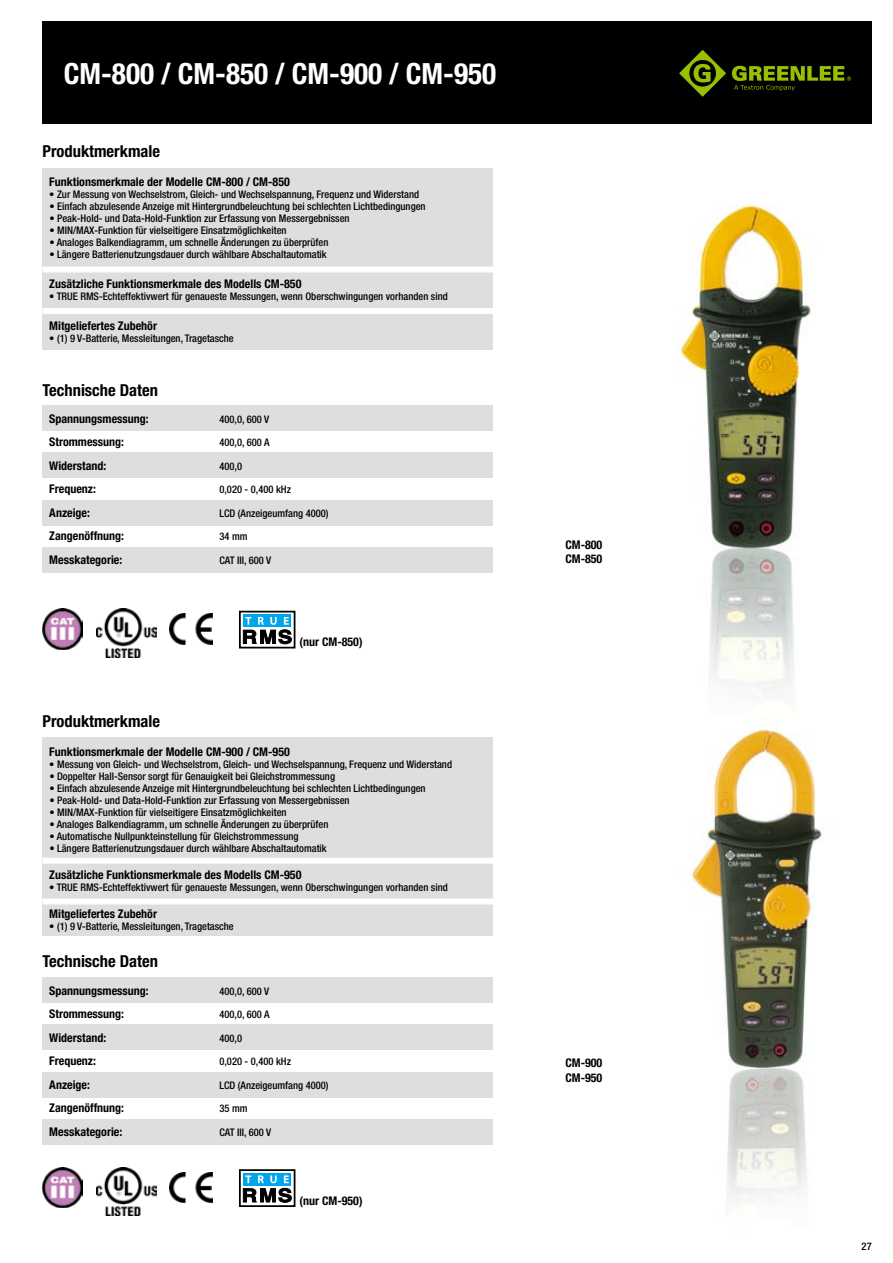
<style>
.page{position:relative;width:893px;height:1263px;background:#fff}
.page>*{position:absolute;margin:0;border:0;box-sizing:border-box;transform-origin:0 0}
.t1{font:700 condensed 29.25px "Helvetica Neue LT";color:#fff}
.t2{font:700 condensed 16.5px "Helvetica Neue LT";color:#000}
.t3{font:700 condensed 12px/14.9px "Helvetica Neue LT";color:#000}
.t4{font:500 condensed 10.5px "Helvetica Neue LT";color:#000}
</style>
<div class="page">
<div style="left:43px;top:547px;width:450px;height:26px;background:#dcdee0"></div>
<div style="left:43px;top:168px;width:450px;height:181px;background:#dcdee0"></div>
<img style="left:43px;top:609px;width:40px;height:40px">
<img style="left:97px;top:609px;width:59px;height:48px">
<img style="left:169px;top:614px;width:43px;height:30px">
<div style="left:243px;top:614px;width:48px;height:13px;background:#00a6eb"></div>
<svg style="left:243px;top:617px;width:49px;height:28px"></svg>
<div style="left:239px;top:611px;width:56px;height:37px;border:2px solid #000"></div>
<div style="left:43px;top:308px;width:458px;height:6px;background:#fff"></div>
<div style="left:43px;top:266px;width:458px;height:6px;background:#fff"></div>
<div style="left:43px;top:500px;width:450px;height:26px;background:#dcdee0"></div>
<div style="left:43px;top:452px;width:450px;height:26px;background:#dcdee0"></div>
<div style="left:43px;top:405px;width:450px;height:26px;background:#dcdee0"></div>
<img style="left:680px;top:204px;width:131px;height:483px">
<div style="left:43px;top:21px;width:829px;height:102px;background:#000"></div>
<div style="left:43px;top:1119px;width:450px;height:25px;background:#dcdee0"></div>
<div style="left:43px;top:737px;width:450px;height:199px;background:#dcdee0"></div>
<img style="left:43px;top:1167px;width:40px;height:40px">
<img style="left:97px;top:1167px;width:59px;height:48px">
<img style="left:169px;top:1172px;width:43px;height:30px">
<div style="left:243px;top:1173px;width:48px;height:12px;background:#00a6eb"></div>
<svg style="left:243px;top:1175px;width:49px;height:28px"></svg>
<div style="left:239px;top:1169px;width:56px;height:38px;border:2px solid #000"></div>
<div style="left:43px;top:898px;width:458px;height:6px;background:#fff"></div>
<div style="left:43px;top:858px;width:458px;height:6px;background:#fff"></div>
<div style="left:43px;top:1072px;width:450px;height:25px;background:#dcdee0"></div>
<div style="left:43px;top:1024px;width:450px;height:26px;background:#dcdee0"></div>
<div style="left:43px;top:977px;width:450px;height:26px;background:#dcdee0"></div>
<img style="left:691px;top:729px;width:131px;height:482px">
<svg style="left:679px;top:50px;width:47px;height:47px"></svg>
<svg style="left:732px;top:66px;width:119px;height:25px"></svg>
<h1 class="t1" style="left:64px;top:56px;width:434px">CM-800 / CM-850 / CM-900 / CM-950</h1>
<h2 class="t2" style="left:43px;top:142px;width:119px">Produktmerkmale</h2>
<p class="t3" style="left:49px;top:175px;width:242px">Funktionsmerkmale der Modelle CM-800 / CM-850</p>
<p class="t4" style="left:49px;top:188px;width:371px">• Zur Messung von Wechselstrom, Gleich- und Wechselspannung, Frequenz und Widerstand</p>
<p class="t4" style="left:49px;top:200px;width:378px">• Einfach abzulesende Anzeige mit Hintergrundbeleuchtung bei schlechten Lichtbedingungen</p>
<p class="t4" style="left:49px;top:212px;width:302px">• Peak-Hold- und Data-Hold-Funktion zur Erfassung von Messergebnissen</p>
<p class="t4" style="left:49px;top:224px;width:239px">• MIN/MAX-Funktion für vielseitigere Einsatzmöglichkeiten</p>
<p class="t4" style="left:49px;top:236px;width:281px">• Analoges Balkendiagramm, um schnelle Änderungen zu überprüfen</p>
<p class="t4" style="left:49px;top:248px;width:279px">• Längere Batterienutzungsdauer durch wählbare Abschaltautomatik</p>
<p class="t3" style="left:49px;top:276px;width:254px">Zusätzliche Funktionsmerkmale des Modells CM-850</p>
<p class="t4" style="left:49px;top:290px;width:400px">• TRUE RMS-Echteffektivwert für genaueste Messungen, wenn Oberschwingungen vorhanden sind</p>
<p class="t3" style="left:49px;top:318px;width:109px">Mitgeliefertes Zubehör</p>
<p class="t4" style="left:49px;top:332px;width:186px">• (1 ) 9 V-Batterie, Messleitungen, Tragetasche</p>
<h2 class="t2" style="left:43px;top:380px;width:117px">Technische Daten</h2>
<p class="t3" style="left:49px;top:411px;width:101px">Spannungsmessung:</p>
<p class="t4" style="left:219px;top:413px;width:51px">400,0, 600 V</p>
<p class="t3" style="left:49px;top:435px;width:76px">Strommessung:</p>
<p class="t4" style="left:219px;top:436px;width:52px">400,0, 600 A</p>
<p class="t3" style="left:49px;top:458px;width:59px">Widerstand:</p>
<p class="t4" style="left:219px;top:460px;width:24px">400,0</p>
<p class="t3" style="left:49px;top:482px;width:48px">Frequenz:</p>
<p class="t4" style="left:219px;top:483px;width:73px">0,020 - 0,400 kHz</p>
<p class="t3" style="left:49px;top:505px;width:42px">Anzeige:</p>
<p class="t4" style="left:219px;top:507px;width:111px">LCD (Anzeigeumfang 4000)</p>
<p class="t3" style="left:49px;top:529px;width:76px">Zangenöffnung:</p>
<p class="t4" style="left:219px;top:530px;width:30px">34 mm</p>
<p class="t3" style="left:49px;top:552px;width:75px">Messkategorie:</p>
<p class="t4" style="left:219px;top:554px;width:53px">CAT III, 600 V</p>
<p class="t3" style="left:300px;top:634px;width:65px">(nur CM-850)</p>
<h2 class="t2" style="left:43px;top:711px;width:119px">Produktmerkmale</h2>
<p class="t3" style="left:49px;top:744px;width:242px">Funktionsmerkmale der Modelle CM-900 / CM-950</p>
<p class="t4" style="left:49px;top:757px;width:404px">• Messung von Gleich- und Wechselstrom, Gleich- und Wechselspannung, Frequenz und Widerstand</p>
<p class="t4" style="left:49px;top:769px;width:287px">• Doppelter Hall-Sensor sorgt für Genauigkeit bei Gleichstrommessung</p>
<p class="t4" style="left:49px;top:781px;width:378px">• Einfach abzulesende Anzeige mit Hintergrundbeleuchtung bei schlechten Lichtbedingungen</p>
<p class="t4" style="left:49px;top:793px;width:302px">• Peak-Hold- und Data-Hold-Funktion zur Erfassung von Messergebnissen</p>
<p class="t4" style="left:49px;top:805px;width:239px">• MIN/MAX-Funktion für vielseitigere Einsatzmöglichkeiten</p>
<p class="t4" style="left:49px;top:817px;width:281px">• Analoges Balkendiagramm, um schnelle Änderungen zu überprüfen</p>
<p class="t4" style="left:49px;top:829px;width:251px">• Automatische Nullpunkteinstellung für Gleichstrommessung</p>
<p class="t4" style="left:49px;top:841px;width:279px">• Längere Batterienutzungsdauer durch wählbare Abschaltautomatik</p>
<p class="t3" style="left:49px;top:867px;width:254px">Zusätzliche Funktionsmerkmale des Modells CM-950</p>
<p class="t4" style="left:49px;top:881px;width:400px">• TRUE RMS-Echteffektivwert für genaueste Messungen, wenn Oberschwingungen vorhanden sind</p>
<p class="t3" style="left:49px;top:906px;width:109px">Mitgeliefertes Zubehör</p>
<p class="t4" style="left:49px;top:920px;width:186px">• (1 ) 9 V-Batterie, Messleitungen, Tragetasche</p>
<h2 class="t2" style="left:43px;top:951px;width:117px">Technische Daten</h2>
<p class="t3" style="left:49px;top:983px;width:101px">Spannungsmessung:</p>
<p class="t4" style="left:219px;top:985px;width:51px">400,0, 600 V</p>
<p class="t3" style="left:49px;top:1006px;width:76px">Strommessung:</p>
<p class="t4" style="left:219px;top:1008px;width:52px">400,0, 600 A</p>
<p class="t3" style="left:49px;top:1030px;width:59px">Widerstand:</p>
<p class="t4" style="left:219px;top:1032px;width:24px">400,0</p>
<p class="t3" style="left:49px;top:1053px;width:48px">Frequenz:</p>
<p class="t4" style="left:219px;top:1055px;width:73px">0,020 - 0,400 kHz</p>
<p class="t3" style="left:49px;top:1077px;width:42px">Anzeige:</p>
<p class="t4" style="left:219px;top:1079px;width:111px">LCD (Anzeigeumfang 4000)</p>
<p class="t3" style="left:49px;top:1100px;width:76px">Zangenöffnung:</p>
<p class="t4" style="left:219px;top:1102px;width:30px">35 mm</p>
<p class="t3" style="left:49px;top:1124px;width:75px">Messkategorie:</p>
<p class="t4" style="left:219px;top:1126px;width:53px">CAT III, 600 V</p>
<p class="t3" style="left:300px;top:1193px;width:65px">(nur CM-950)</p>
<p class="t3" style="left:565px;top:537px;width:39px">CM-800<br>CM-850</p>
<p class="t3" style="left:565px;top:1055px;width:39px">CM-900<br>CM-950</p>
<p class="t4" style="left:862px;top:1240px;width:6px">27</p>
</div>
